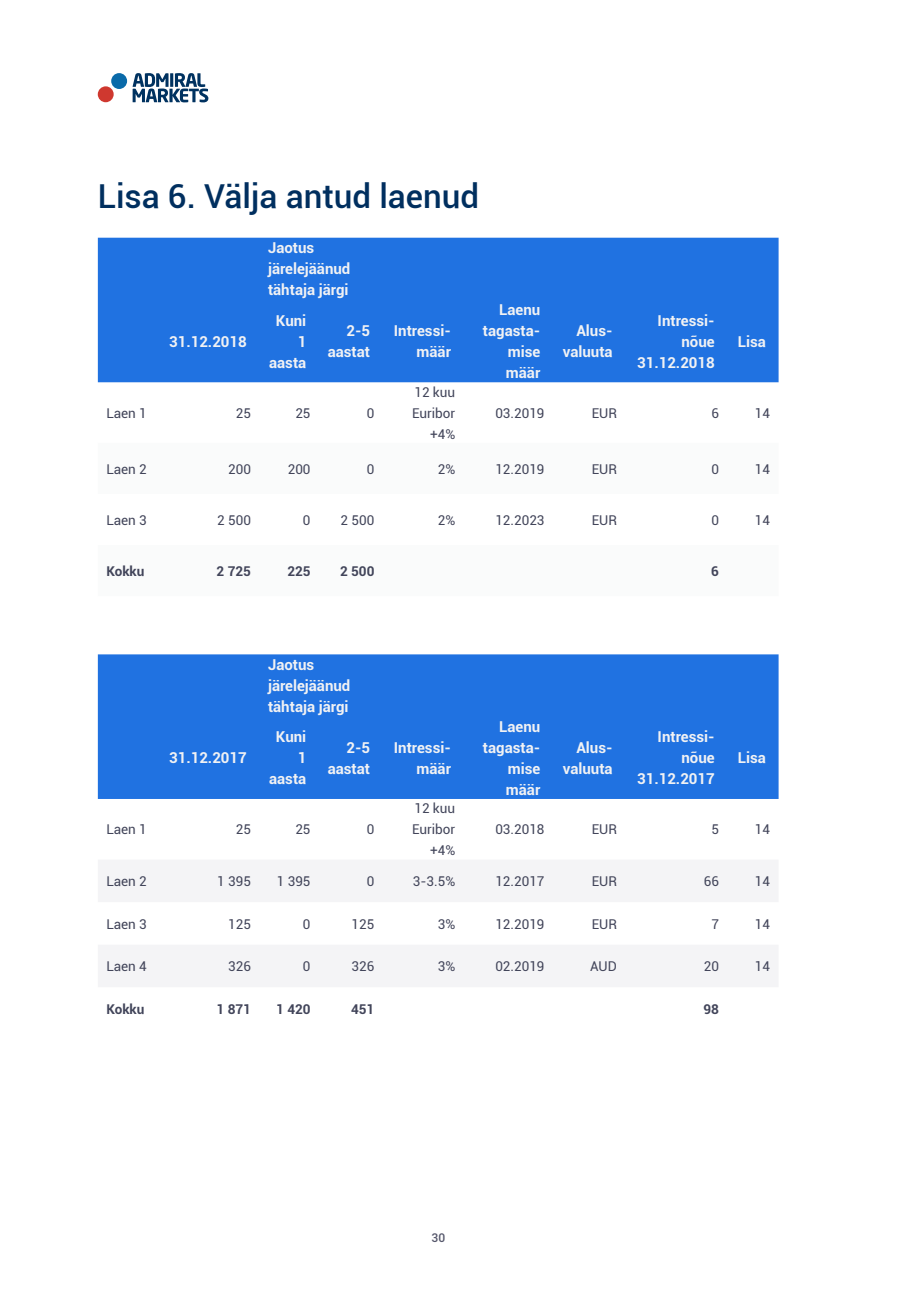
<style>
.page{position:relative;width:919px;height:1289px;background:#fff}
.page>*{position:absolute;margin:0;border:0;box-sizing:border-box;transform-origin:0 0}
.Header_3{font:500 33px "Roboto";color:#002f5f}
.Table_Content{font:700 15px/21px "Roboto";color:#f1f2f4;text-align:right}
.Table_Content-2{font:13.5px/21px "Roboto";color:#42455a}
.Table_Content-3{font:700 13.5px "Roboto";color:#42455a}
.t1{font:500 12px "Roboto";color:#55576b}
</style>
<div class="page">
<div style="left:98px;top:86px;width:16px;height:16px;background:#cf382f;border-radius:50%"></div>
<div style="left:111px;top:73px;width:16px;height:16px;background:#0a6aa9;border-radius:50%"></div>
<svg style="left:133px;top:73px;width:75px;height:29px"></svg>
<div style="left:98px;top:238px;width:680px;height:144px;background:#2072e1"></div>
<div style="left:98px;top:654px;width:680px;height:145px;background:#2072e1"></div>
<svg style="left:98px;top:860px;width:680px;height:127px;fill:#f4f4f6"></svg>
<p class="Header_3" style="left:98px;top:173px;width:383px">Lisa 6. Välja antud laenud</p>
<p class="Table_Content" style="left:268px;top:237px;width:84px;text-align:left">Jaotus järelejäänud tähtaja järgi</p>
<p class="Table_Content" style="left:169px;top:330px;width:79px">31.12.2018</p>
<p class="Table_Content" style="left:483px;top:298px;width:59px">Laenu tagasta&shy;mise määr</p>
<p class="Table_Content" style="left:269px;top:309px;width:39px">Kuni<br>1 aasta</p>
<p class="Table_Content" style="left:328px;top:319px;width:44px">2-5 aastat</p>
<p class="Table_Content" style="left:394px;top:319px;width:59px">Intressi&shy;määr</p>
<p class="Table_Content" style="left:562px;top:319px;width:51px">Alus&shy;valuuta</p>
<p class="Table_Content" style="left:637px;top:309px;width:79px">Intressi&shy;nõue<br>31.12.2018</p>
<p class="Table_Content" style="left:737px;top:330px;width:30px">Lisa</p>
<p class="Table_Content-2" style="left:106px;top:402px;width:42px">Laen 1</p>
<p class="Table_Content-2" style="left:236px;top:402px;width:17px">25</p>
<p class="Table_Content-2" style="left:295px;top:402px;width:17px">25</p>
<p class="Table_Content-2" style="left:367px;top:402px;width:9px">0</p>
<p class="Table_Content-2" style="left:412px;top:381px;width:45px">12 kuu<br>Euribor</p>
<p class="Table_Content-2" style="left:430px;top:423px;width:27px">+4%</p>
<p class="Table_Content-2" style="left:495px;top:402px;width:51px">03.2019</p>
<p class="Table_Content-2" style="left:591px;top:402px;width:27px">EUR</p>
<p class="Table_Content-2" style="left:711px;top:402px;width:9px">6</p>
<p class="Table_Content-2" style="left:754px;top:402px;width:17px">14</p>
<p class="Table_Content-2" style="left:106px;top:457px;width:42px">Laen 2</p>
<p class="Table_Content-2" style="left:228px;top:457px;width:24px">200</p>
<p class="Table_Content-2" style="left:288px;top:457px;width:24px">200</p>
<p class="Table_Content-2" style="left:367px;top:457px;width:9px">0</p>
<p class="Table_Content-2" style="left:437px;top:457px;width:19px">2%</p>
<p class="Table_Content-2" style="left:495px;top:457px;width:51px">12.2019</p>
<p class="Table_Content-2" style="left:591px;top:457px;width:27px">EUR</p>
<p class="Table_Content-2" style="left:711px;top:457px;width:9px">0</p>
<p class="Table_Content-2" style="left:754px;top:457px;width:17px">14</p>
<p class="Table_Content-2" style="left:106px;top:509px;width:42px">Laen 3</p>
<p class="Table_Content-2" style="left:217px;top:509px;width:35px">2 500</p>
<p class="Table_Content-2" style="left:303px;top:509px;width:9px">0</p>
<p class="Table_Content-2" style="left:340px;top:509px;width:35px">2 500</p>
<p class="Table_Content-2" style="left:437px;top:509px;width:19px">2%</p>
<p class="Table_Content-2" style="left:495px;top:509px;width:51px">12.2023</p>
<p class="Table_Content-2" style="left:591px;top:509px;width:27px">EUR</p>
<p class="Table_Content-2" style="left:711px;top:509px;width:9px">0</p>
<p class="Table_Content-2" style="left:754px;top:509px;width:17px">14</p>
<p class="Table_Content-3" style="left:106px;top:561px;width:40px">Kokku</p>
<p class="Table_Content-3" style="left:217px;top:561px;width:36px">2 725</p>
<p class="Table_Content-3" style="left:287px;top:561px;width:25px">225</p>
<p class="Table_Content-3" style="left:340px;top:561px;width:36px">2 500</p>
<p class="Table_Content-3" style="left:711px;top:561px;width:9px">6</p>
<p class="Table_Content" style="left:169px;top:746px;width:79px">31.12.2017</p>
<p class="Table_Content" style="left:268px;top:653px;width:84px;text-align:left">Jaotus järelejäänud tähtaja järgi</p>
<p class="Table_Content" style="left:269px;top:725px;width:39px">Kuni<br>1 aasta</p>
<p class="Table_Content" style="left:328px;top:736px;width:44px">2-5 aastat</p>
<p class="Table_Content" style="left:394px;top:736px;width:59px">Intressi&shy;määr</p>
<p class="Table_Content-2" style="left:106px;top:818px;width:42px">Laen 1</p>
<p class="Table_Content-2" style="left:236px;top:818px;width:17px">25</p>
<p class="Table_Content-2" style="left:295px;top:818px;width:17px">25</p>
<p class="Table_Content-2" style="left:367px;top:818px;width:9px">0</p>
<p class="Table_Content-2" style="left:412px;top:797px;width:45px">12 kuu<br>Euribor</p>
<p class="Table_Content-2" style="left:430px;top:839px;width:27px">+4%</p>
<p class="Table_Content" style="left:483px;top:715px;width:59px">Laenu tagasta&shy;mise määr</p>
<p class="Table_Content" style="left:562px;top:736px;width:51px">Alus&shy;valuuta</p>
<p class="Table_Content" style="left:637px;top:725px;width:79px">Intressi&shy;nõue<br>31.12.2017</p>
<p class="Table_Content" style="left:737px;top:746px;width:30px">Lisa</p>
<p class="Table_Content-2" style="left:495px;top:818px;width:51px">03.2018</p>
<p class="Table_Content-2" style="left:591px;top:818px;width:27px">EUR</p>
<p class="Table_Content-2" style="left:711px;top:818px;width:9px">5</p>
<p class="Table_Content-2" style="left:754px;top:818px;width:17px">14</p>
<p class="Table_Content-2" style="left:106px;top:870px;width:42px">Laen 2</p>
<p class="Table_Content-2" style="left:217px;top:870px;width:35px">1 395</p>
<p class="Table_Content-2" style="left:277px;top:870px;width:35px">1 395</p>
<p class="Table_Content-2" style="left:367px;top:870px;width:9px">0</p>
<p class="Table_Content-2" style="left:413px;top:870px;width:44px">3-3.5%</p>
<p class="Table_Content-2" style="left:495px;top:870px;width:51px">12.2017</p>
<p class="Table_Content-2" style="left:591px;top:870px;width:27px">EUR</p>
<p class="Table_Content-2" style="left:703px;top:870px;width:17px">66</p>
<p class="Table_Content-2" style="left:754px;top:870px;width:17px">14</p>
<p class="Table_Content-2" style="left:106px;top:912px;width:42px">Laen 3</p>
<p class="Table_Content-2" style="left:228px;top:912px;width:24px">125</p>
<p class="Table_Content-2" style="left:303px;top:912px;width:9px">0</p>
<p class="Table_Content-2" style="left:351px;top:912px;width:24px">125</p>
<p class="Table_Content-2" style="left:437px;top:912px;width:19px">3%</p>
<p class="Table_Content-2" style="left:495px;top:912px;width:51px">12.2019</p>
<p class="Table_Content-2" style="left:591px;top:912px;width:27px">EUR</p>
<p class="Table_Content-2" style="left:711px;top:912px;width:9px">7</p>
<p class="Table_Content-2" style="left:754px;top:912px;width:17px">14</p>
<p class="Table_Content-2" style="left:106px;top:955px;width:42px">Laen 4</p>
<p class="Table_Content-2" style="left:228px;top:955px;width:24px">326</p>
<p class="Table_Content-2" style="left:303px;top:955px;width:9px">0</p>
<p class="Table_Content-2" style="left:351px;top:955px;width:24px">326</p>
<p class="Table_Content-2" style="left:437px;top:955px;width:19px">3%</p>
<p class="Table_Content-2" style="left:495px;top:955px;width:51px">02.2019</p>
<p class="Table_Content-2" style="left:590px;top:955px;width:28px">AUD</p>
<p class="Table_Content-2" style="left:703px;top:955px;width:17px">20</p>
<p class="Table_Content-2" style="left:754px;top:955px;width:17px">14</p>
<p class="Table_Content-3" style="left:106px;top:999px;width:40px">Kokku</p>
<p class="Table_Content-3" style="left:217px;top:999px;width:36px">1 871</p>
<p class="Table_Content-3" style="left:276px;top:999px;width:36px">1 420</p>
<p class="Table_Content-3" style="left:351px;top:999px;width:25px">451</p>
<p class="Table_Content-3" style="left:703px;top:999px;width:17px">98</p>
<p class="t1" style="left:431px;top:1229px;width:15px">30</p>
</div>
